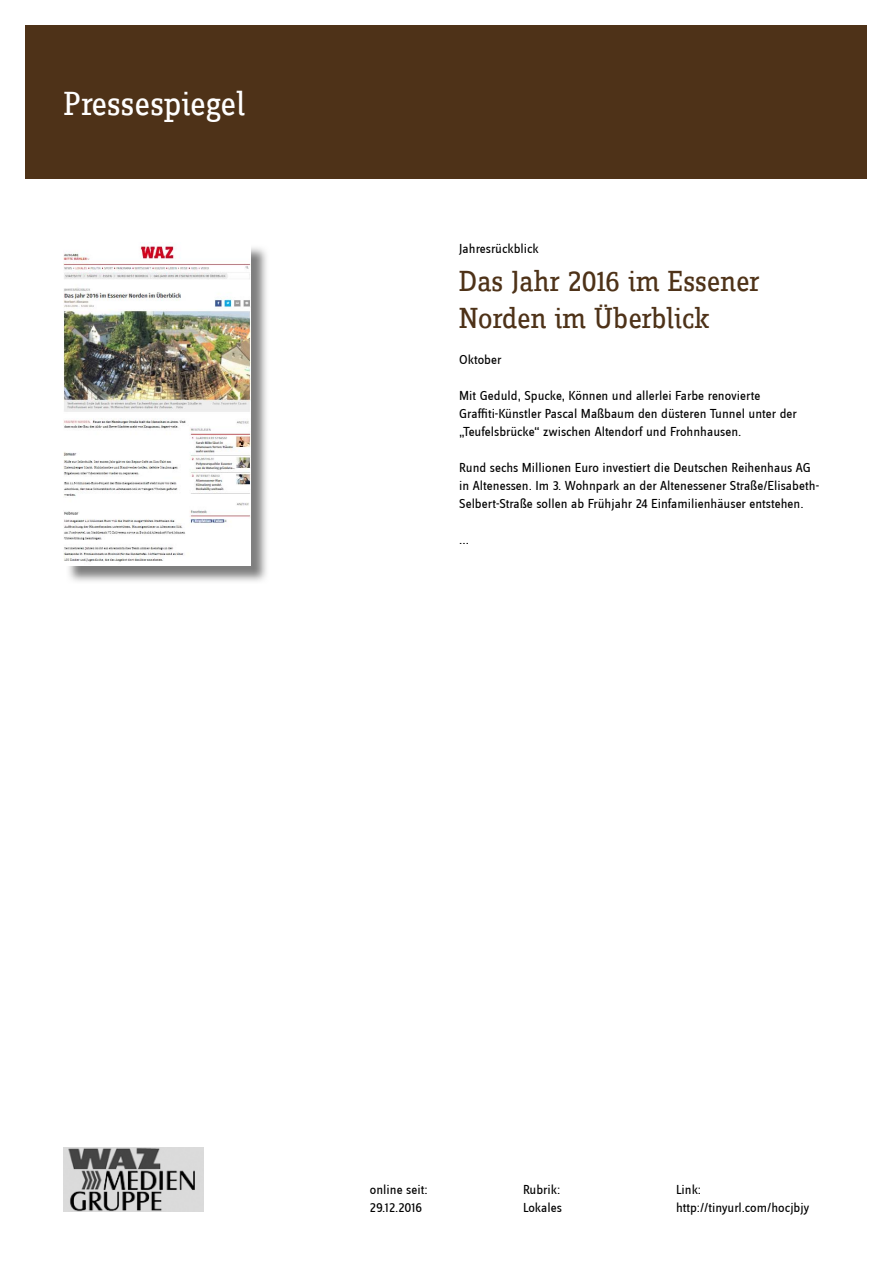
<style>
.page{position:relative;width:893px;height:1263px;background:#fff}
.page>*{position:absolute;margin:0;border:0;box-sizing:border-box;transform-origin:0 0}
.t1{font:34.5px "Zine Slab Dis";color:#fff}
.t2{font:30px/37.5px "Zine Slab Dis";color:#4e3218}
.t3{font:13.5px/18px "Zine Sans Dis";color:#000}
</style>
<div class="page">
<div style="left:26px;top:26px;width:841px;height:153px;background:#4e3218"></div>
<img style="left:64px;top:1147px;width:140px;height:65px">
<img style="left:68px;top:247px;width:199px;height:335px">
<img style="left:64px;top:242px;width:186px;height:323px">
<h1 class="t1" style="left:64px;top:87px;width:183px">Pressespiegel</h1>
<p class="t3" style="left:459px;top:241px;width:81px">Jahresrückblick</p>
<h2 class="t2" style="left:459px;top:264px;width:302px">Das Jahr 2016 im Essener<br>Norden im Überblick</h2>
<p class="t3" style="left:459px;top:352px;width:44px">Oktober</p>
<p class="t3" style="left:459px;top:388px;width:339px">Mit Geduld, Spucke, Können und allerlei Farbe renovierte<br>Graffiti-Künstler Pascal Maßbaum den düsteren Tunnel unter der „Teufelsbrücke“ zwischen Altendorf und Frohnhausen.</p>
<p class="t3" style="left:459px;top:460px;width:361px">Rund sechs Millionen Euro investiert die Deutschen Reihenhaus AG in Altenessen. Im 3. Wohnpark an der Altenessener Straße/Elisabeth-<br>Selbert-Straße sollen ab Frühjahr 24 Einfamilienhäuser entstehen.</p>
<p class="t3" style="left:459px;top:532px;width:11px">...</p>
<p class="t3" style="left:370px;top:1181px;width:59px">online seit:<br>29.12.2016</p>
<p class="t3" style="left:523px;top:1181px;width:41px">Rubrik:<br>Lokales</p>
<p class="t3" style="left:676px;top:1181px;width:135px">Link: http://tinyurl.com/hocjbjy</p>
</div>
